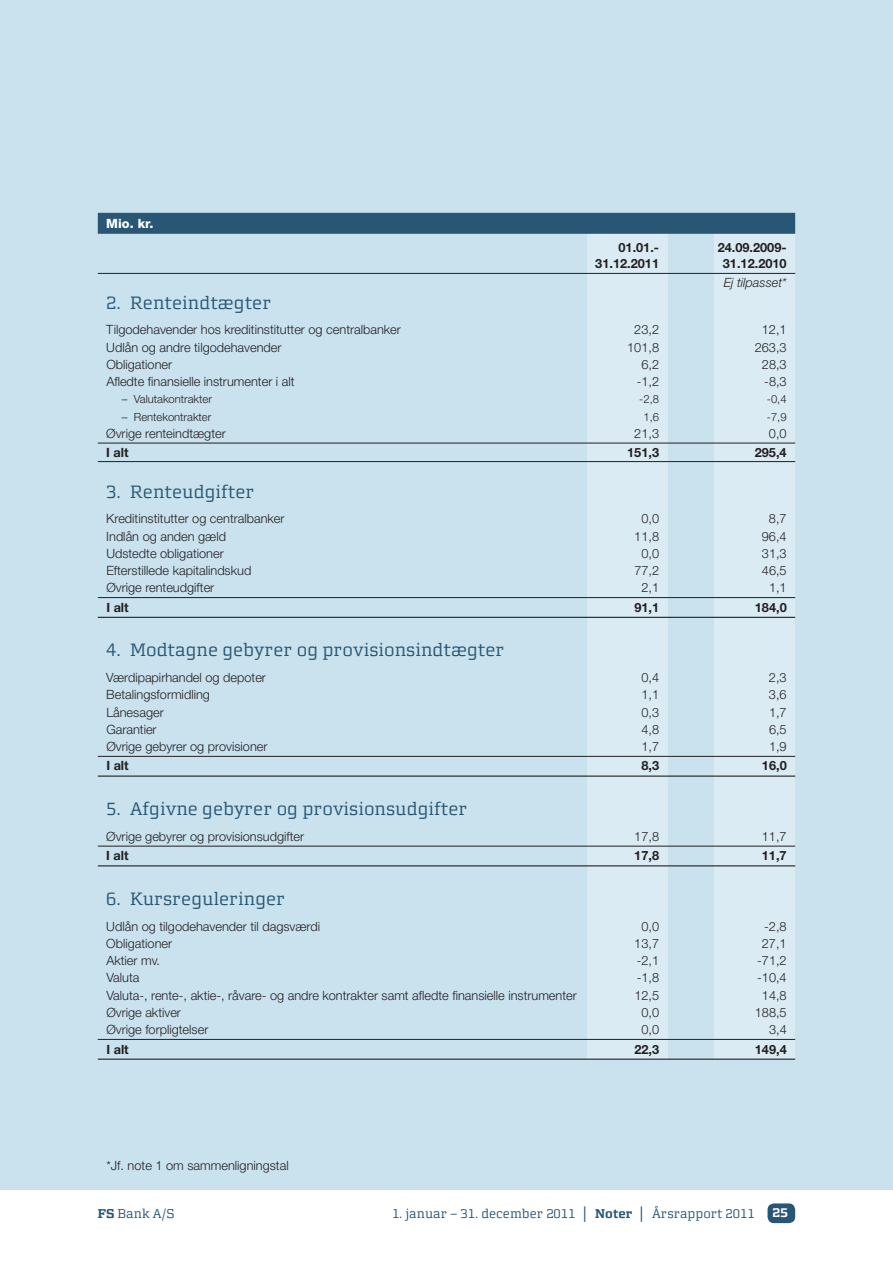
<style>
.page{position:relative;width:893px;height:1263px;background:#fff}
.page>*{position:absolute;margin:0;border:0;box-sizing:border-box;transform-origin:0 0}
.t1{font:18px "Morgan Avec";color:#285674}
.t2{font:300 12.75px "Helvetica Neue LT Std";color:#231f20}
.t3{font:700 12.75px "Helvetica Neue LT Std";color:#231f20}
.t4{font:12.75px "Morgan Avec";color:#285674}
.t5{font:italic 300 12.75px "Helvetica Neue LT Std";color:#231f20}
.t6{font:800 12.75px "Helvetica Neue LT Std";color:#fff}
.t7{font:700 12.75px "Morgan Avec";color:#fff}
.t8{font:300 11.25px "Helvetica Neue LT Std";color:#231f20}
.s1{font-weight:700}
.s2{font-family:"Arial";font-weight:700}
</style>
<div class="page">
<div style="left:0;top:0;width:893px;height:1210px;background:#c9e2ee"></div>
<div style="left:0;top:1191px;width:893px;height:72px;background:#fff"></div>
<div style="left:767px;top:1203px;width:28px;height:20px;background:#285674;border-radius:6px"></div>
<div style="left:714px;top:231px;width:81px;height:828px;background:#daebf4"></div>
<div style="left:587px;top:231px;width:81px;height:828px;background:#daebf4"></div>
<div style="left:98px;top:213px;width:697px;height:21px;background:#285674"></div>
<hr style="left:98px;top:273px;width:697px;height:1px;background:#231f20">
<hr style="left:98px;top:443px;width:697px;height:1px;background:#231f20">
<hr style="left:98px;top:461px;width:697px;height:1px;background:#231f20">
<hr style="left:98px;top:597px;width:697px;height:1px;background:#231f20">
<hr style="left:98px;top:617px;width:697px;height:1px;background:#231f20">
<hr style="left:98px;top:756px;width:697px;height:1px;background:#231f20">
<hr style="left:98px;top:775px;width:697px;height:2px;background:#231f20">
<hr style="left:98px;top:846px;width:697px;height:1px;background:#231f20">
<hr style="left:98px;top:865px;width:697px;height:1px;background:#231f20">
<hr style="left:98px;top:1039px;width:697px;height:1px;background:#231f20">
<hr style="left:98px;top:1058px;width:697px;height:2px;background:#231f20">
<p class="t6" style="left:106px;top:216px;width:49px">Mio. kr.</p>
<p class="t3" style="left:618px;top:240px;width:42px">01.01.-</p>
<p class="t3" style="left:718px;top:240px;width:70px">24.09.2009-</p>
<p class="t3" style="left:595px;top:256px;width:65px">31.12.2011</p>
<p class="t3" style="left:723px;top:256px;width:65px">31.12.2010</p>
<p class="t5" style="left:724px;top:275px;width:64px">Ej tilpasset*</p>
<h1 class="t1" style="left:106px;top:292px;width:167px">2. Renteindtægter</h1>
<p class="t2" style="left:106px;top:322px;width:296px">Tilgodehavender hos kreditinstitutter og centralbanker</p>
<p class="t2" style="left:634px;top:322px;width:26px">23,2</p>
<p class="t2" style="left:762px;top:322px;width:26px">12,1</p>
<p class="t2" style="left:106px;top:339px;width:177px">Udlån og andre tilgodehavender</p>
<p class="t2" style="left:627px;top:339px;width:33px">101,8</p>
<p class="t2" style="left:755px;top:339px;width:33px">263,3</p>
<p class="t2" style="left:106px;top:356px;width:67px">Obligationer</p>
<p class="t2" style="left:641px;top:356px;width:19px">6,2</p>
<p class="t2" style="left:762px;top:356px;width:26px">28,3</p>
<p class="t2" style="left:106px;top:374px;width:190px">Afledte finansielle instrumenter i alt</p>
<p class="t2" style="left:637px;top:374px;width:24px">-1,2</p>
<p class="t2" style="left:764px;top:374px;width:24px">-8,3</p>
<p class="t8" style="left:122px;top:392px;width:92px">– Valutakontrakter</p>
<p class="t8" style="left:639px;top:392px;width:21px">-2,8</p>
<p class="t8" style="left:767px;top:392px;width:21px">-0,4</p>
<p class="t8" style="left:122px;top:410px;width:91px">– Rentekontrakter</p>
<p class="t8" style="left:643px;top:410px;width:17px">1,6</p>
<p class="t8" style="left:767px;top:410px;width:21px">-7,9</p>
<p class="t2" style="left:106px;top:425px;width:121px">Øvrige renteindtægter</p>
<p class="t2" style="left:634px;top:425px;width:26px">21,3</p>
<p class="t2" style="left:769px;top:425px;width:19px">0,0</p>
<p class="t3" style="left:106px;top:445px;width:24px">I alt</p>
<p class="t3" style="left:627px;top:445px;width:33px">151,3</p>
<p class="t3" style="left:755px;top:445px;width:33px">295,4</p>
<h1 class="t1" style="left:106px;top:481px;width:150px">3. Renteudgifter</h1>
<p class="t2" style="left:106px;top:511px;width:180px">Kreditinstitutter og centralbanker</p>
<p class="t2" style="left:641px;top:511px;width:19px">0,0</p>
<p class="t2" style="left:769px;top:511px;width:19px">8,7</p>
<p class="t2" style="left:106px;top:528px;width:121px">Indlån og anden gæld</p>
<p class="t2" style="left:634px;top:528px;width:26px">11,8</p>
<p class="t2" style="left:762px;top:528px;width:26px">96,4</p>
<p class="t2" style="left:106px;top:545px;width:119px">Udstedte obligationer</p>
<p class="t2" style="left:641px;top:545px;width:19px">0,0</p>
<p class="t2" style="left:762px;top:545px;width:26px">31,3</p>
<p class="t2" style="left:106px;top:563px;width:146px">Efterstillede kapitalindskud</p>
<p class="t2" style="left:634px;top:563px;width:26px">77,2</p>
<p class="t2" style="left:762px;top:563px;width:26px">46,5</p>
<p class="t2" style="left:106px;top:580px;width:109px">Øvrige renteudgifter</p>
<p class="t2" style="left:641px;top:580px;width:19px">2,1</p>
<p class="t2" style="left:769px;top:580px;width:19px">1,1</p>
<p class="t3" style="left:106px;top:599px;width:24px">I alt</p>
<p class="t3" style="left:634px;top:599px;width:26px">91,1</p>
<p class="t3" style="left:755px;top:599px;width:33px">184,0</p>
<h1 class="t1" style="left:106px;top:639px;width:400px">4. Modtagne gebyrer og provisionsindtægter</h1>
<p class="t2" style="left:106px;top:670px;width:161px">Værdipapirhandel og depoter</p>
<p class="t2" style="left:641px;top:670px;width:19px">0,4</p>
<p class="t2" style="left:769px;top:670px;width:19px">2,3</p>
<p class="t2" style="left:106px;top:687px;width:105px">Betalingsformidling</p>
<p class="t2" style="left:641px;top:687px;width:19px">1,1</p>
<p class="t2" style="left:769px;top:687px;width:19px">3,6</p>
<p class="t2" style="left:106px;top:704px;width:59px">Lånesager</p>
<p class="t2" style="left:641px;top:704px;width:19px">0,3</p>
<p class="t2" style="left:769px;top:704px;width:19px">1,7</p>
<p class="t2" style="left:106px;top:721px;width:52px">Garantier</p>
<p class="t2" style="left:641px;top:721px;width:19px">4,8</p>
<p class="t2" style="left:769px;top:721px;width:19px">6,5</p>
<p class="t2" style="left:106px;top:739px;width:163px">Øvrige gebyrer og provisioner</p>
<p class="t2" style="left:641px;top:739px;width:19px">1,7</p>
<p class="t2" style="left:769px;top:739px;width:19px">1,9</p>
<p class="t3" style="left:106px;top:758px;width:24px">I alt</p>
<p class="t3" style="left:641px;top:758px;width:19px">8,3</p>
<p class="t3" style="left:762px;top:758px;width:26px">16,0</p>
<h1 class="t1" style="left:106px;top:798px;width:363px">5. Afgivne gebyrer og provisionsudgifter</h1>
<p class="t2" style="left:106px;top:828px;width:199px">Øvrige gebyrer og provisionsudgifter</p>
<p class="t2" style="left:634px;top:828px;width:26px">17,8</p>
<p class="t2" style="left:762px;top:828px;width:26px">11,7</p>
<p class="t3" style="left:106px;top:848px;width:24px">I alt</p>
<p class="t3" style="left:634px;top:848px;width:26px">17,8</p>
<p class="t3" style="left:762px;top:848px;width:26px">11,7</p>
<h1 class="t1" style="left:106px;top:888px;width:180px">6. Kursreguleringer</h1>
<p class="t2" style="left:106px;top:918px;width:215px">Udlån og tilgodehavender til dagsværdi</p>
<p class="t2" style="left:641px;top:918px;width:19px">0,0</p>
<p class="t2" style="left:764px;top:918px;width:24px">-2,8</p>
<p class="t2" style="left:106px;top:935px;width:67px">Obligationer</p>
<p class="t2" style="left:634px;top:935px;width:26px">13,7</p>
<p class="t2" style="left:762px;top:935px;width:26px">27,1</p>
<p class="t2" style="left:106px;top:953px;width:55px">Aktier mv.</p>
<p class="t2" style="left:637px;top:953px;width:24px">-2,1</p>
<p class="t2" style="left:757px;top:953px;width:31px">-71,2</p>
<p class="t2" style="left:106px;top:970px;width:35px">Valuta</p>
<p class="t2" style="left:637px;top:970px;width:24px">-1,8</p>
<p class="t2" style="left:757px;top:970px;width:31px">-10,4</p>
<p class="t2" style="left:106px;top:987px;width:472px">Valuta-, rente-, aktie-, råvare- og andre kontrakter samt afledte finansielle instrumenter</p>
<p class="t2" style="left:634px;top:987px;width:26px">12,5</p>
<p class="t2" style="left:762px;top:987px;width:26px">14,8</p>
<p class="t2" style="left:106px;top:1004px;width:76px">Øvrige aktiver</p>
<p class="t2" style="left:641px;top:1004px;width:19px">0,0</p>
<p class="t2" style="left:755px;top:1004px;width:33px">188,5</p>
<p class="t2" style="left:106px;top:1022px;width:104px">Øvrige forpligtelser</p>
<p class="t2" style="left:641px;top:1022px;width:19px">0,0</p>
<p class="t2" style="left:769px;top:1022px;width:19px">3,4</p>
<p class="t3" style="left:106px;top:1041px;width:24px">I alt</p>
<p class="t3" style="left:634px;top:1041px;width:26px">22,3</p>
<p class="t3" style="left:755px;top:1041px;width:33px">149,4</p>
<p class="t2" style="left:106px;top:1158px;width:184px">*Jf. note 1 om sammenligningstal</p>
<p class="t4" style="left:98px;top:1206px;width:78px"><span class="s1">FS</span> Bank A/S</p>
<p class="t4" style="left:392px;top:1206px;width:364px">1. januar – 31. december 2011 <span class="s2">│</span> <span class="s1">Noter</span> <span class="s2">│</span> Årsrapport 2011</p>
<p class="t7" style="left:772px;top:1205px;width:17px">25</p>
</div>
